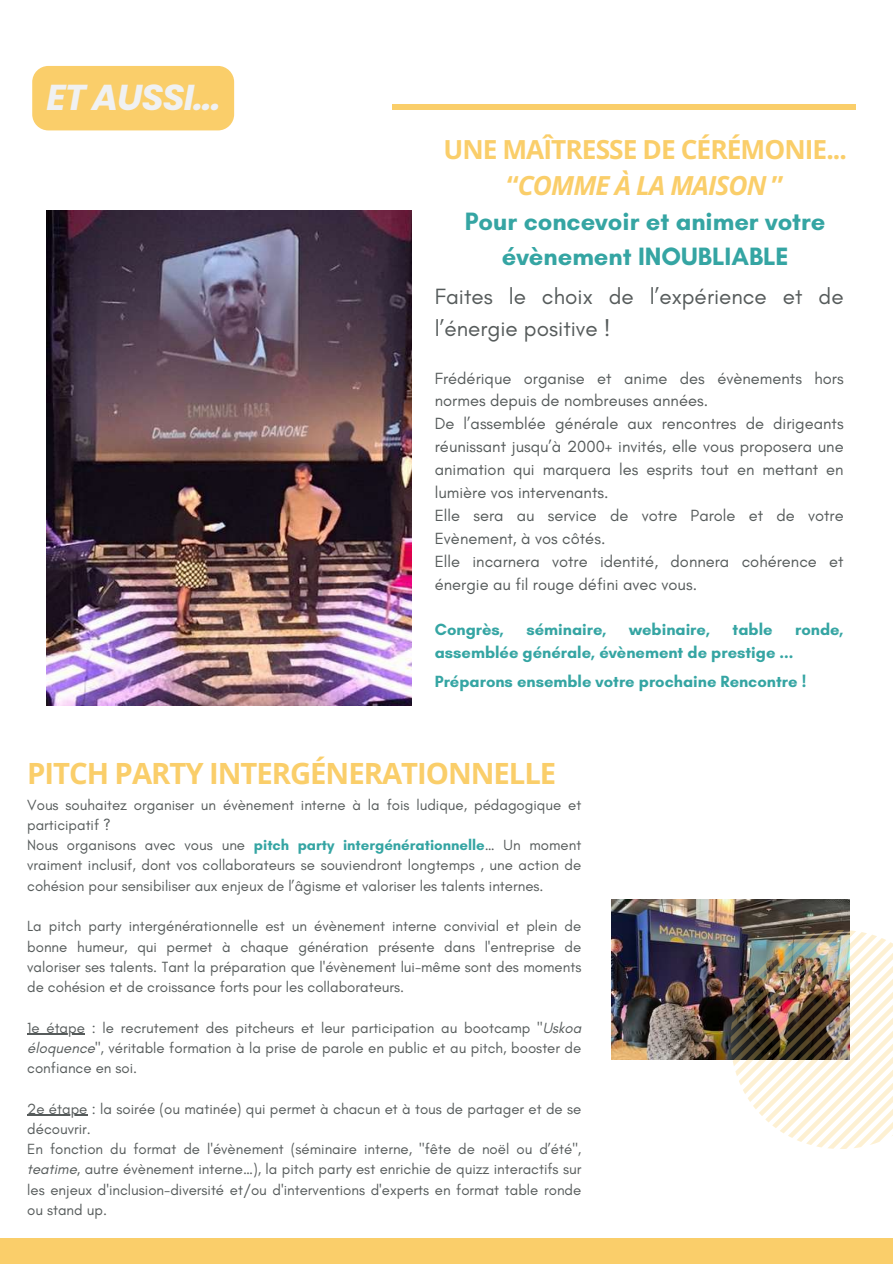
<style>
.page{position:relative;width:893px;height:1264px;background:#fff}
.page>*{position:absolute;margin:0;border:0;box-sizing:border-box;transform-origin:0 0}
.t1{font:italic 700 36px "Poppins";letter-spacing:-.035em;color:#f0f1f2}
.t2{font:700 29.25px "Open Sans";letter-spacing:-.035em;color:#face6a}
.t3{font:700 26.25px/36px "Open Sans";letter-spacing:-.035em;color:#face6a;text-align:center}
.t4{font:700 25.5px/34.8px "Glacial Indifference";color:#35a5a3;text-align:center}
.t5{font:22.5px/31.5px "Glacial Indifference";color:#565b5b}
.t6{font:16.5px/23px "Glacial Indifference";color:#565b5b}
.t7{font:700 16.5px/29px "Glacial Indifference";color:#35a5a3}
.t8{font:15px/20.2px "Glacial Indifference";color:#565b5b}
.s1{font-style:italic}
.s2{font-weight:700;color:#35a5a3}
</style>
<div class="page">
<img style="left:47px;top:210px;width:364px;height:495px">
<img style="left:612px;top:899px;width:237px;height:160px">
<div style="left:0;top:1238px;width:892px;height:25px;background:#face6a"></div>
<div style="left:392px;top:104px;width:463px;height:6px;background:#face6a"></div>
<img style="left:730px;top:929px;width:162px;height:220px">
<hr style="left:27px;top:1033px;width:58px;height:1px;background:#565b5b">
<hr style="left:27px;top:1114px;width:60px;height:1px;background:#565b5b">
<div style="left:32px;top:66px;width:202px;height:64px;background:#face6a;border-radius:16px"></div>
<h1 class="t1" style="left:47px;top:72px;width:176px">ET AUSSI...</h1>
<h3 class="t3" style="left:443px;top:131px;width:405px">UNE MAÎTRESSE DE CÉRÉMONIE... “<span class="s1">COMME À LA MAISON</span> ”</h3>
<h3 class="t4" style="left:465px;top:204px;width:362px">Pour concevoir et animer votre évènement INOUBLIABLE</h3>
<h3 class="t5" style="left:435px;top:280px;width:410px">Faites le choix de l’expérience et de l’énergie positive !</h3>
<p class="t6" style="left:435px;top:366px;width:410px">Frédérique organise et anime des évènements hors normes depuis de nombreuses années.<br>De l’assemblée générale aux rencontres de dirigeants réunissant jusqu’à 2000+ invités, elle vous proposera une animation qui marquera les esprits tout en mettant en lumière vos intervenants.<br>Elle sera au service de votre Parole et de votre Evènement, à vos côtés.<br>Elle incarnera votre identité, donnera cohérence et énergie au fil rouge défini avec vous.</p>
<p class="t7" style="left:435px;top:615px;width:71px">Congrès,</p>
<p class="t7" style="left:526px;top:615px;width:82px">séminaire,</p>
<p class="t7" style="left:629px;top:615px;width:82px">webinaire,</p>
<p class="t7" style="left:732px;top:615px;width:41px">table</p>
<p class="t7" style="left:795px;top:615px;width:50px">ronde,</p>
<p class="t7" style="left:435px;top:638px;width:373px">assemblée générale, évènement de prestige ...<br>Préparons ensemble votre prochaine Rencontre !</p>
<h2 class="t2" style="left:27px;top:753px;width:530px">PITCH PARTY INTERGÉNERATIONNELLE</h2>
<p class="t8" style="left:27px;top:794px;width:555px">Vous souhaitez organiser un évènement interne à la fois ludique, pédagogique et participatif ?<br>Nous organisons avec vous une <span class="s2">pitch party intergénérationnelle</span>… Un moment vraiment inclusif, dont vos collaborateurs se souviendront longtemps , une action de cohésion pour sensibiliser aux enjeux de l’âgisme et valoriser les talents internes.</p>
<p class="t8" style="left:27px;top:915px;width:555px;text-align:justify">La pitch party intergénérationnelle est un évènement interne convivial et plein de bonne humeur, qui permet à chaque génération présente dans l'entreprise de valoriser ses talents. Tant la préparation que l'évènement lui-même sont des moments de cohésion et de croissance forts pour les collaborateurs.</p>
<p class="t8" style="left:27px;top:1017px;width:555px;text-align:justify">1e étape : le recrutement des pitcheurs et leur participation au bootcamp "<span class="s1">Uskoa éloquence</span>", véritable formation à la prise de parole en public et au pitch, booster de confiance en soi.</p>
<p class="t8" style="left:27px;top:1098px;width:555px">2e étape : la soirée (ou matinée) qui permet à chacun et à tous de partager et de se découvrir.<br>En fonction du format de l'évènement (séminaire interne, "fête de noël ou d’été", <span class="s1">teatime</span>, autre évènement interne…), la pitch party est enrichie de quizz interactifs sur les enjeux d'inclusion-diversité et/ou d'interventions d'experts en format table ronde ou stand up.</p>
</div>
